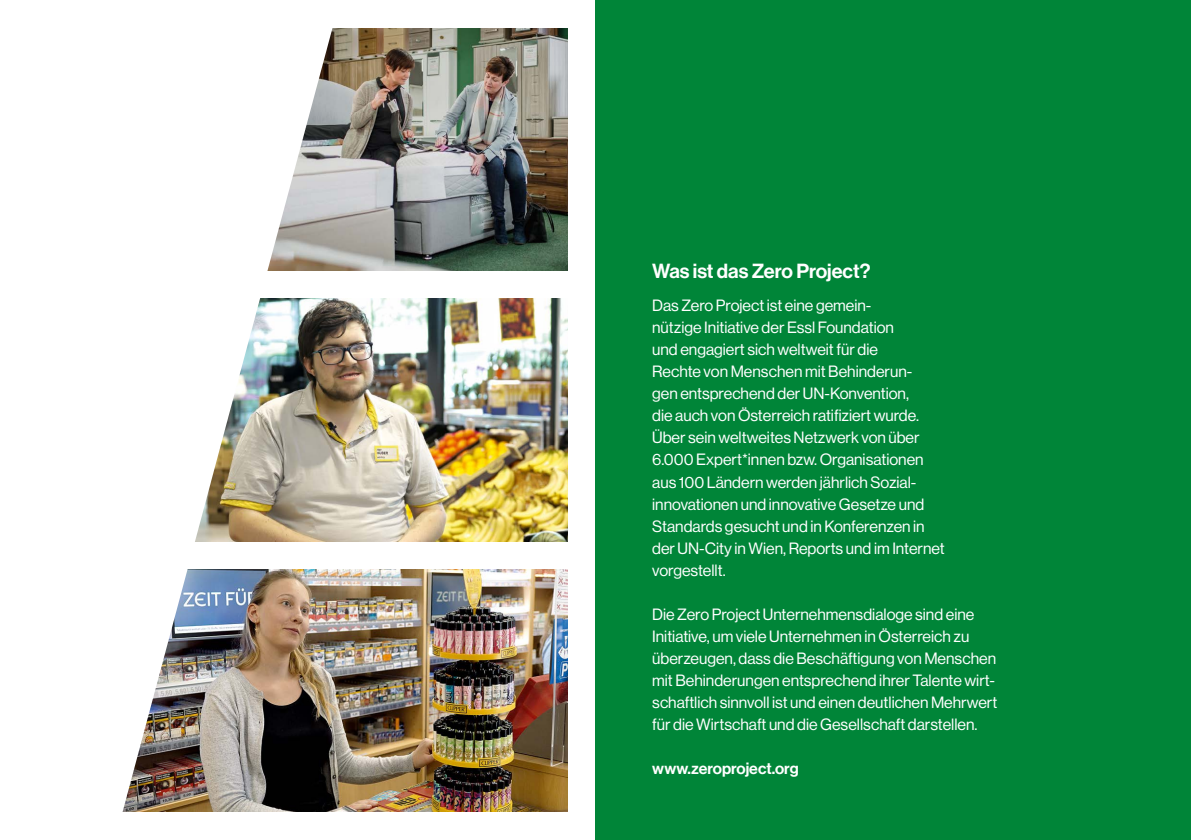
<style>
.page{position:relative;width:1191px;height:840px;background:#fff}
.page>*{position:absolute;margin:0;border:0;box-sizing:border-box;transform-origin:0 0}
.t1{font:20px "N Haas Grotesk DS Pro 65 Md";color:#fff}
.t2{font:16px/22px "N Haas Grotesk DS Pro 55 Rg";color:#fff}
.t3{font:16px "N Haas Grotesk DS Pro 65 Md";color:#fff}
</style>
<div class="page">
<div style="left:595px;top:0;width:596px;height:839px;background:#008538"></div>
<img style="left:340px;top:569px;width:227px;height:242px">
<img style="left:340px;top:28px;width:227px;height:242px">
<img style="left:340px;top:299px;width:227px;height:241px">
<img style="left:122px;top:28px;width:218px;height:784px">
<p class="t1" style="left:652px;top:259px;width:220px">Was ist das Zero Project?</p>
<p class="t2" style="left:652px;top:294px;width:294px">Das Zero Project ist eine gemein-<br>nützige Initiative der Essl Foundation<br>und engagiert sich weltweit für die<br>Rechte von Menschen mit Behinderun-<br>gen entsprechend der UN-Konvention,<br>die auch von Österreich ratifiziert wurde.<br>Über sein weltweites Netzwerk von über 6.000 Expert*innen bzw. Organisationen aus 100 Ländern werden jährlich Sozial&shy;innovationen und innovative Gesetze und Standards gesucht und in Konferenzen in der UN-City in Wien, Reports und im Internet vorgestellt.</p>
<p class="t2" style="left:652px;top:602px;width:346px">Die Zero Project Unternehmensdialoge sind eine Initiative, um viele Unternehmen in Österreich zu überzeugen, dass die Beschäftigung von Menschen mit Behinderungen entsprechend ihrer Talente wirt&shy;schaftlich sinnvoll ist und einen deutlichen Mehrwert für die Wirtschaft und die Gesellschaft darstellen.</p>
<p class="t3" style="left:652px;top:758px;width:148px">www.zeroproject.org</p>
</div>
